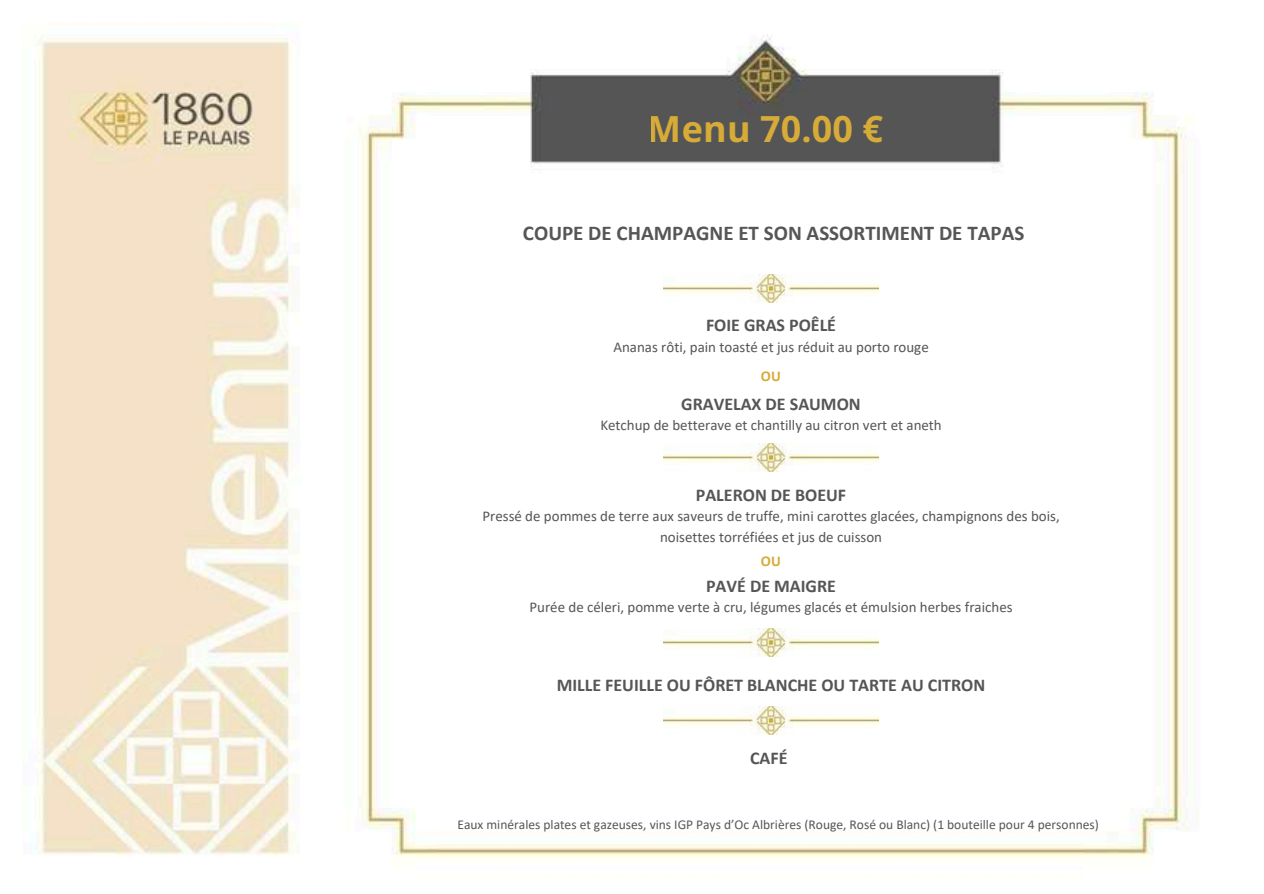
<style>
.page{position:relative;width:1264px;height:894px;background:#fff}
.page>*{position:absolute;margin:0;border:0;box-sizing:border-box;transform-origin:0 0}
.t1{font:700 36px "Open Sans";letter-spacing:.005em;color:#d6ab37}
.t2{font:700 21px "Calibri";color:#565656}
.t3{font:700 18px "Calibri";color:#565656}
.t4{font:15px/20.2px "Calibri";color:#565656;text-align:center}
.t5{font:700 15px "Calibri";color:#d6ab37}
.t6{font:13.5px "Calibri";color:#565656}
</style>
<div class="page">
<img style="left:38px;top:35px;width:1153px;height:825px">
<img style="left:663px;top:443px;width:215px;height:28px">
<img style="left:663px;top:706px;width:215px;height:28px">
<img style="left:663px;top:628px;width:215px;height:28px">
<img style="left:663px;top:274px;width:215px;height:28px">
<h1 class="t1" style="left:648px;top:103px;width:236px">Menu 70.00 €</h1>
<h2 class="t2" style="left:523px;top:224px;width:503px">COUPE DE CHAMPAGNE ET SON ASSORTIMENT DE TAPAS</h2>
<p class="t3" style="left:706px;top:317px;width:131px">FOIE GRAS POÊLÉ</p>
<p class="t4" style="left:613px;top:337px;width:317px">Ananas rôti, pain toasté et jus réduit au porto rouge</p>
<p class="t5" style="left:761px;top:370px;width:21px">OU</p>
<p class="t3" style="left:681px;top:396px;width:181px">GRAVELAX DE SAUMON</p>
<p class="t4" style="left:600px;top:416px;width:343px">Ketchup de betterave et chantilly au citron vert et aneth</p>
<p class="t3" style="left:696px;top:487px;width:152px">PALERON DE BOEUF</p>
<p class="t4" style="left:482px;top:507px;width:578px">Pressé de pommes de terre aux saveurs de truffe, mini carottes glacées, champignons des bois, noisettes torréfiées et jus de cuisson</p>
<p class="t5" style="left:761px;top:554px;width:21px">OU</p>
<p class="t3" style="left:706px;top:578px;width:131px">PAVÉ DE MAIGRE</p>
<p class="t4" style="left:529px;top:598px;width:484px">Purée de céleri, pomme verte à cru, légumes glacés et émulsion herbes fraiches</p>
<p class="t3" style="left:556px;top:677px;width:430px">MILLE FEUILLE OU FÔRET BLANCHE OU TARTE AU CITRON</p>
<p class="t3" style="left:750px;top:750px;width:39px">CAFÉ</p>
<p class="t6" style="left:457px;top:818px;width:643px">Eaux minérales plates et gazeuses, vins IGP Pays d’Oc Albrières (Rouge, Rosé ou Blanc) (1 bouteille pour 4 personnes)</p>
</div>
